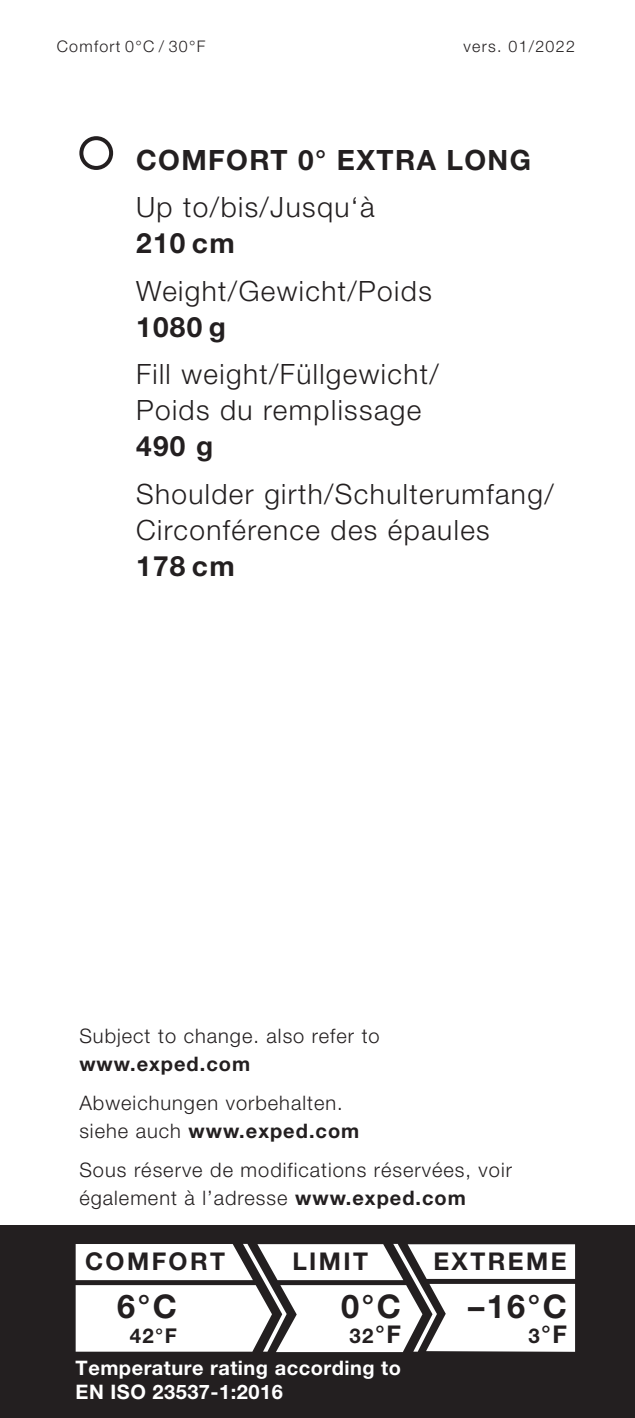
<style>
.page{position:relative;width:635px;height:1418px;background:#fff}
.page>*{position:absolute;margin:0;border:0;box-sizing:border-box;transform-origin:0 0}
.t1{font:700 32.8px "Helvetica Neue LT";color:#231f20}
.t2{font:300 28px/36px "Helvetica Neue LT";letter-spacing:.05em;color:#231f20}
.t3{font:700 28px "Helvetica Neue LT";letter-spacing:.05em;color:#231f20}
.t4{font:700 24.4px "Helvetica Neue LT";letter-spacing:.1em;color:#231f20}
.t5{font:700 20.4px "Helvetica Neue LT";color:#231f20}
.t6{font:300 20px/28px "Helvetica Neue LT";letter-spacing:.05em;color:#231f20}
.t7{font:700 20px/24px "Helvetica Neue LT";letter-spacing:.025em;color:#fff}
.t8{font:700 20px "Helvetica Neue LT";letter-spacing:.05em;color:#231f20}
.t9{font:300 16px "Helvetica Neue LT";letter-spacing:.08em;color:#231f20}
.s1{font-weight:700}
.s2{font-size:24.4px}
.s3{font-size:20.4px}
</style>
<div class="page">
<div style="left:79px;top:136px;width:34px;height:34px;border:4px solid #231f20;border-radius:50%"></div>
<div style="left:0;top:1225px;width:635px;height:192px;background:#231f20"></div>
<svg style="left:76px;top:1243px;width:499px;height:108px;background:#e1e1e1"></svg>
<p class="t9" style="left:57px;top:37px;width:150px">Comfort 0°C / 30°F</p>
<p class="t9" style="left:463px;top:37px;width:113px">vers. 01/2022</p>
<h2 class="t3" style="left:136px;top:143px;width:396px">COMFORT 0° EXTRA LONG</h2>
<h2 class="t2" style="left:136px;top:189px;width:240px">Up to/bis/Jusqu‘à</h2>
<h2 class="t3" style="left:136px;top:226px;width:100px">210 cm</h2>
<h2 class="t2" style="left:136px;top:272px;width:297px">Weight/Gewicht/Poids</h2>
<h2 class="t3" style="left:136px;top:309px;width:91px">1080 g</h2>
<h2 class="t2" style="left:136px;top:355px;width:304px">Fill weight/Füllgewicht/<br>Poids du remplissage</h2>
<h2 class="t3" style="left:136px;top:429px;width:79px">490 g</h2>
<h2 class="t2" style="left:136px;top:475px;width:419px">Shoulder girth/Schulterumfang/<br>Circonférence des épaules</h2>
<h2 class="t3" style="left:136px;top:548px;width:100px">178 cm</h2>
<p class="t6" style="left:79px;top:1021px;width:302px">Subject to change. also refer to</p>
<p class="t8" style="left:79px;top:1051px;width:172px">www.exped.com</p>
<p class="t6" style="left:79px;top:1088px;width:282px">Abweichungen vorbehalten. siehe auch <span class="s1">www.exped.com</span></p>
<p class="t6" style="left:79px;top:1155px;width:434px">Sous réserve de modifications réservées, voir également à l’adresse <span class="s1">www.exped.com</span></p>
<p class="t4" style="left:85px;top:1246px;width:142px">COMFORT</p>
<p class="t4" style="left:292px;top:1246px;width:77px">LIMIT</p>
<p class="t4" style="left:433px;top:1246px;width:135px">EXTREME</p>
<h1 class="t1" style="left:117px;top:1286px;width:61px">6°C</h1>
<p class="t5" style="left:130px;top:1322px;width:49px">42°F</p>
<h1 class="t1" style="left:341px;top:1286px;width:61px">0°C</h1>
<p class="t5" style="left:350px;top:1322px;width:53px">32<span class="s2">°F</span></p>
<p class="t7" style="left:76px;top:1354px;width:327px">Temperature rating according to<br>EN ISO 23537-1:2016</p>
<h1 class="t1" style="left:468px;top:1286px;width:100px">–16°C</h1>
<p class="t4" style="left:528px;top:1318px;width:40px"><span class="s3">3</span>°F</p>
</div>
